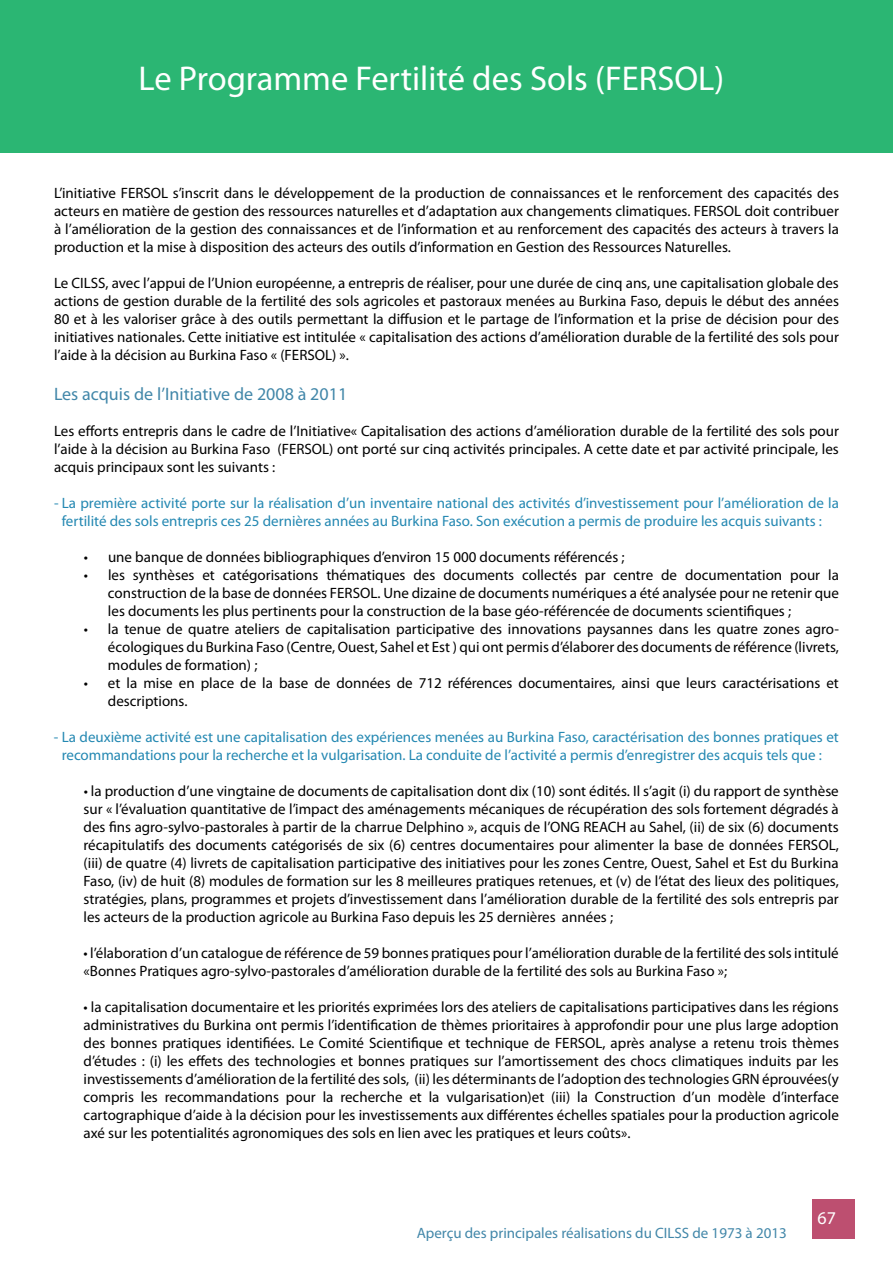
<style>
.page{position:relative;width:893px;height:1263px;background:#fff}
.page>*{position:absolute;margin:0;border:0;box-sizing:border-box;transform-origin:0 0}
.t1{font:34.5px "Myriad Pro";color:#fff}
.t2{font:18px "Myriad Pro";color:#4287a9}
.t3{font:18px "Myriad Pro";color:#fff}
.t4{font:15px/18px "Myriad Pro";color:#000;text-align:justify}
.t5{font:15px/18px "Myriad Pro";color:#2488b2}
.t6{font:15px "Myriad Pro";color:#4287a9}
</style>
<div class="page">
<div style="left:812px;top:1199px;width:43px;height:39px;background:#bd4f70"></div>
<div style="left:0;top:0;width:893px;height:152px;background:#2bb673"></div>
<h1 class="t1" style="left:139px;top:57px;width:587px">Le Programme Fertilité des Sols (FERSOL)</h1>
<p class="t4" style="left:54px;top:184px;width:787px">L’initiative FERSOL s’inscrit dans le développement de la production de connaissances et le renforcement des capacités des acteurs en matière de gestion des ressources naturelles et d’adaptation aux changements climatiques. FERSOL doit contribuer à l’amélioration de la gestion des connaissances et de l’information et au renforcement des capacités des acteurs à travers la production et la mise à disposition des acteurs des outils d’information en Gestion des Ressources Naturelles.</p>
<p class="t4" style="left:54px;top:274px;width:786px">Le CILSS, avec l’appui de l’Union européenne, a entrepris de réaliser, pour une durée de cinq ans, une capitalisation globale des actions de gestion durable de la fertilité des sols agricoles et pastoraux menées au Burkina Faso, depuis le début des années 80 et à les valoriser grâce à des outils permettant la diffusion et le partage de l’information et la prise de décision pour des initiatives nationales. Cette initiative est intitulée « capitalisation des actions d’amélioration durable de la fertilité des sols pour l’aide à la décision au Burkina Faso « (FERSOL) ».</p>
<p class="t2" style="left:54px;top:383px;width:295px">Les acquis de l’Initiative de 2008 à 2011</p>
<p class="t4" style="left:54px;top:422px;width:786px">Les efforts entrepris dans le cadre de l’Initiative« Capitalisation des actions d’amélioration durable de la fertilité des sols pour l’aide à la décision au Burkina Faso (FERSOL) ont porté sur cinq activités principales. A cette date et par activité principale, les acquis principaux sont les suivants :</p>
<p class="t5" style="left:62px;top:494px;width:779px;text-indent:-8px">- La première activité porte sur la réalisation d’un inventaire national des activités d’investissement pour l’amélioration de la fertilité des sols entrepris ces 25 dernières années au Burkina Faso. Son exécution a permis de produire les acquis suivants :</p>
<p class="t4" style="left:84px;top:548px;width:542px">• une banque de données bibliographiques d’environ 15 000 documents référencés ;</p>
<p class="t4" style="left:108px;top:566px;width:732px;text-indent:-24px">• les synthèses et catégorisations thématiques des documents collectés par centre de documentation pour la construction de la base de données FERSOL. Une dizaine de documents numériques a été analysée pour ne retenir que les documents les plus pertinents pour la construction de la base géo-référencée de documents scientifiques ;</p>
<p class="t4" style="left:108px;top:620px;width:732px;text-indent:-24px">• la tenue de quatre ateliers de capitalisation participative des innovations paysannes dans les quatre zones agro&shy;écologiques du Burkina Faso (Centre, Ouest, Sahel et Est ) qui ont permis d’élaborer des documents de référence (livrets, modules de formation) ;</p>
<p class="t4" style="left:108px;top:674px;width:732px;text-indent:-24px">• et la mise en place de la base de données de 712 références documentaires, ainsi que leurs caractérisations et descriptions.</p>
<p class="t5" style="left:62px;top:728px;width:779px;text-indent:-8px">- La deuxième activité est une capitalisation des expériences menées au Burkina Faso, caractérisation des bonnes pratiques et recommandations pour la recherche et la vulgarisation. La conduite de l’activité a permis d’enregistrer des acquis tels que :</p>
<p class="t4" style="left:84px;top:782px;width:757px">• la production d’une vingtaine de documents de capitalisation dont dix (10) sont édités. Il s’agit (i) du rapport de synthèse sur « l’évaluation quantitative de l’impact des aménagements mécaniques de récupération des sols fortement dégradés à des fins agro-sylvo-pastorales à partir de la charrue Delphino », acquis de l’ONG REACH au Sahel, (ii) de six (6) documents récapitulatifs des documents catégorisés de six (6) centres documentaires pour alimenter la base de données FERSOL, (iii) de quatre (4) livrets de capitalisation participative des initiatives pour les zones Centre, Ouest, Sahel et Est du Burkina Faso, (iv) de huit (8) modules de formation sur les 8 meilleures pratiques retenues, et (v) de l’état des lieux des politiques, stratégies, plans, programmes et projets d’investissement dans l’amélioration durable de la fertilité des sols entrepris par les acteurs de la production agricole au Burkina Faso depuis les 25 dernières années ;</p>
<p class="t4" style="left:84px;top:944px;width:757px">• l’élaboration d’un catalogue de référence de 59 bonnes pratiques pour l’amélioration durable de la fertilité des sols intitulé «Bonnes Pratiques agro-sylvo-pastorales d’amélioration durable de la fertilité des sols au Burkina Faso »;</p>
<p class="t4" style="left:84px;top:998px;width:757px">• la capitalisation documentaire et les priorités exprimées lors des ateliers de capitalisations participatives dans les régions administratives du Burkina ont permis l’identification de thèmes prioritaires à approfondir pour une plus large adoption des bonnes pratiques identifiées. Le Comité Scientifique et technique de FERSOL, après analyse a retenu trois thèmes d’études : (i) les effets des technologies et bonnes pratiques sur l’amortissement des chocs climatiques induits par les investissements d’amélioration de la fertilité des sols, (ii) les déterminants de l’adoption des technologies GRN éprouvées(y compris les recommandations pour la recherche et la vulgarisation)et (iii) la Construction d’un modèle d’interface cartographique d’aide à la décision pour les investissements aux différentes échelles spatiales pour la production agricole axé sur les potentialités agronomiques des sols en lien avec les pratiques et leurs coûts».</p>
<p class="t6" style="left:417px;top:1223px;width:372px">Aperçu des principales réalisations du CILSS de 1973 à 2013</p>
<p class="t3" style="left:818px;top:1207px;width:20px">67</p>
</div>
